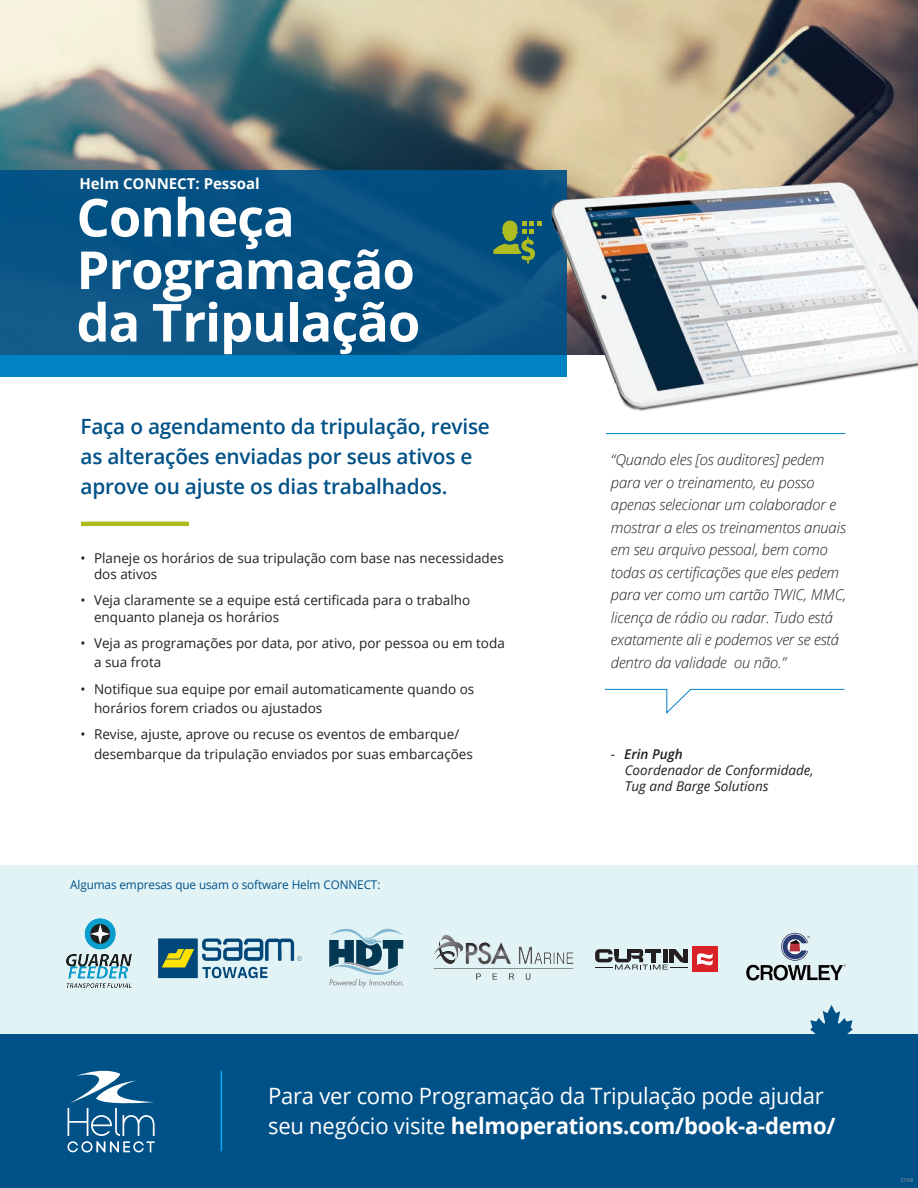
<style>
.page{position:relative;width:918px;height:1188px;background:#fff}
.page>*{position:absolute;margin:0;border:0;box-sizing:border-box;transform-origin:0 0}
.Quote_-_Text{font:700 52.5px/52.5px "Open Sans";letter-spacing:-.02em;color:#fff}
.t1{font:22.5px/30px "Open Sans";letter-spacing:-.01em;color:#fff}
.Intro_Deck{font:600 21px/30px "Open Sans";letter-spacing:-.01em;color:#005187}
.Quote_-_Text-2{font:italic 300 15px/22.5px "Open Sans";letter-spacing:-.01em;color:#231f20}
.Quote_-_Text-3{font:700 15px "Open Sans";color:#fff}
.Front_Bullets{font:13.5px/19.5px "Open Sans";color:#231f20}
.t2{font:italic 13.5px/16.4px "Open Sans";color:#231f20}
.t3{font:12px "Open Sans";letter-spacing:-.01em;color:#005187}
.t4{font:300 6px "The Sans B4";color:#939598}
.s1{font-style:inherit}
.s2{font-weight:600}
.s3{font-weight:700}
</style>
<div class="page">
<div style="left:0;top:866px;width:918px;height:168px;background:#e2f3f6"></div>
<div style="left:0;top:1034px;width:918px;height:154px;background:#005187"></div>
<svg style="left:810px;top:1005px;width:43px;height:29px"></svg>
<hr style="left:221px;top:1071px;width:1px;height:80px;background:#00aeef">
<svg style="left:68px;top:1071px;width:87px;height:81px"></svg>
<img style="left:0;top:0;width:918px;height:178px">
<hr style="left:81px;top:522px;width:108px;height:4px;background:#aebc21">
<div style="left:0;top:355px;width:567px;height:22px;background:#0082c5"></div>
<div style="left:0;top:170px;width:567px;height:185px;background:#005187"></div>
<img style="left:546px;top:178px;width:372px;height:233px">
<svg style="left:493px;top:221px;width:49px;height:43px"></svg>
<svg style="left:605px;top:689px;width:240px;height:25px"></svg>
<hr style="left:606px;top:433px;width:239px;height:1px;background:#0082c5">
<svg style="left:595px;top:949px;width:92px;height:21px"></svg>
<div style="left:692px;top:947px;width:26px;height:25px;background:#da2128"></div>
<svg style="left:697px;top:953px;width:16px;height:13px"></svg>
<svg style="left:329px;top:929px;width:75px;height:58px"></svg>
<img style="left:158px;top:938px;width:144px;height:41px">
<img style="left:66px;top:919px;width:65px;height:68px">
<img style="left:433px;top:935px;width:141px;height:45px">
<img style="left:746px;top:932px;width:100px;height:49px">
<p class="Quote_-_Text-3" style="left:79px;top:173px;width:182px">Helm CONNECT: Pessoal</p>
<p class="Quote_-_Text" style="left:76px;top:190px;width:345px">Conheça<br>Programação da Tripulação</p>
<p class="Intro_Deck" style="left:81px;top:411px;width:411px"><span class="s1">Faça o agendamento</span> da tripulação, revise as alterações enviadas por seus ativos e aprove ou ajuste os dias trabalhados.</p>
<p class="Front_Bullets" style="left:94px;top:550px;width:411px;line-height:16.2px;text-indent:-14px">• Planeje os horários de sua tripulação com base nas necessidades dos ativos</p>
<p class="Front_Bullets" style="left:94px;top:592px;width:378px;line-height:16.2px;text-indent:-14px">• Veja claramente se a equipe está certificada para o trabalho enquanto planeja os horários</p>
<p class="Front_Bullets" style="left:94px;top:633px;width:412px;text-indent:-14px">• Veja as programações por data, por ativo, por pessoa ou em toda a sua frota</p>
<p class="Front_Bullets" style="left:94px;top:679px;width:382px;text-indent:-14px">• Notifique sua equipe por email automaticamente quando os horários forem criados ou ajustados</p>
<p class="Front_Bullets" style="left:94px;top:724px;width:380px;text-indent:-14px">• Revise, ajuste, aprove ou recuse os eventos de embarque/ desembarque da tripulação enviados por suas embarcações</p>
<p class="t3" style="left:70px;top:876px;width:312px">Algumas empresas que usam o software Helm CONNECT:</p>
<p class="Quote_-_Text-2" style="left:611px;top:448px;width:237px"><span class="s1">“</span>Quando eles [os auditores] pedem para ver o treinamento, eu posso apenas selecionar um colaborador e mostrar a eles os treinamentos anuais em seu arquivo pessoal, bem como todas as certificações que eles pedem para ver como um cartão TWIC, MMC, licença de rádio ou radar. Tudo está exatamente ali e podemos ver se está dentro da validade ou não.<span class="s1">”</span></p>
<p class="t2" style="left:625px;top:745px;width:191px;text-indent:-14px">- <span class="s2">Erin Pugh<br></span>Coordenador de Conformidade,<br>Tug and Barge Solutions</p>
<p class="t1" style="left:268px;top:1081px;width:569px">Para ver como Programação d<span class="s1">a</span> Tripulação pode ajudar seu negócio visite <span class="s3">helmoperations.com/book-a-demo/</span></p>
<p class="t4" style="left:900px;top:1176px;width:15px">1748</p>
</div>
